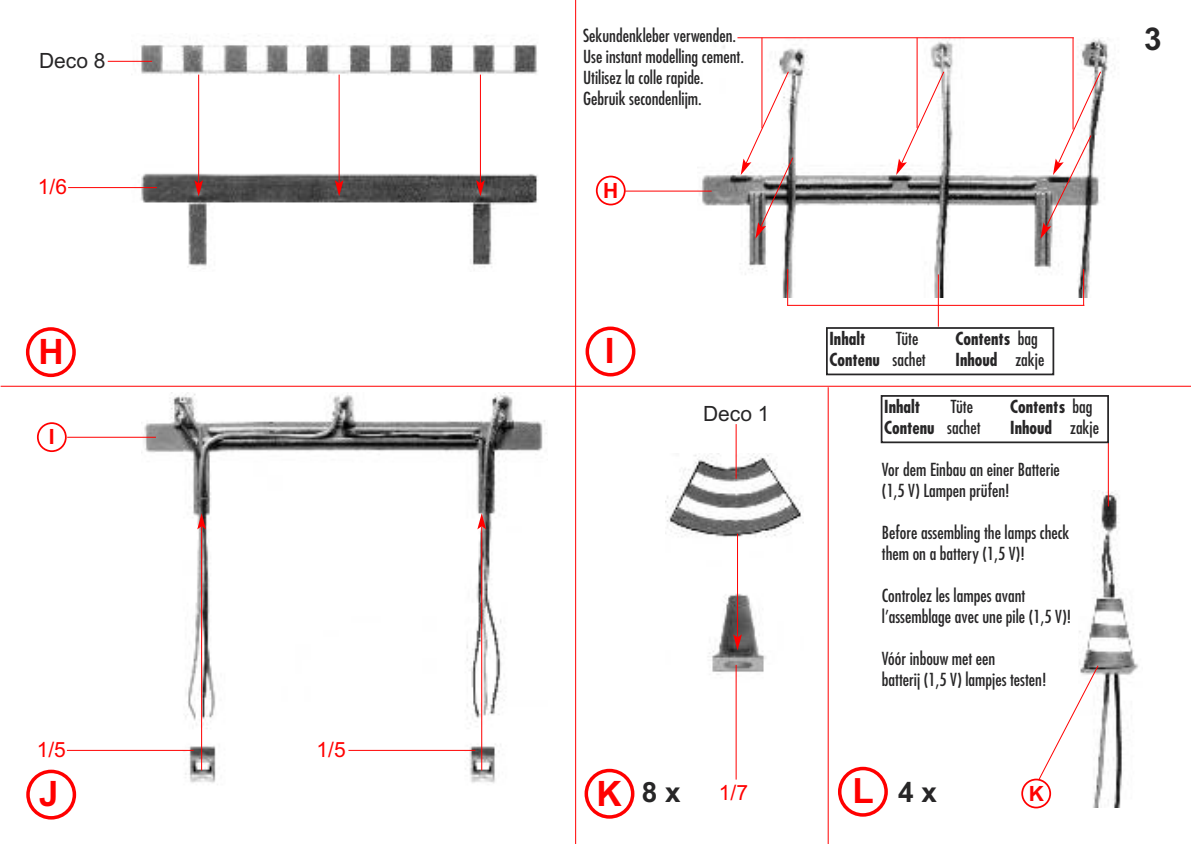
<style>
.page{position:relative;width:1191px;height:844px;background:#fff}
.page>*{position:absolute;margin:0;border:0;box-sizing:border-box;transform-origin:0 0}
.t1{font:700 35px "Arial";color:#f00}
.t2{font:700 31.5px "Arial";color:#272627}
.t3{font:700 28px "Arial";color:#272627}
.t4{font:21px "Arial";color:#f00}
.t5{font:21px "Arial";color:#272627}
.t6{font:700 21px "Arial";color:#f00}
.t7{font:condensed 17.5px/21px "Futura Std";color:#272627}
.t8{font:700 condensed 17.5px "Futura Std";color:#272627}
.s1{font-weight:400}
</style>
<div class="page">
<hr style="left:575px;top:0;width:1px;height:843px;background:#f00">
<hr style="left:827px;top:387px;width:1px;height:456px;background:#f00">
<hr style="left:1px;top:386px;width:1190px;height:1px;background:#f00">
<img style="left:132px;top:35px;width:406px;height:234px">
<img style="left:698px;top:37px;width:411px;height:260px">
<img style="left:142px;top:392px;width:405px;height:391px">
<img style="left:665px;top:453px;width:138px;height:229px">
<img style="left:1079px;top:490px;width:60px;height:316px">
<svg style="left:26px;top:327px;width:50px;height:50px"></svg>
<svg style="left:585px;top:326px;width:50px;height:50px"></svg>
<svg style="left:26px;top:769px;width:50px;height:50px"></svg>
<svg style="left:584px;top:768px;width:50px;height:50px"></svg>
<svg style="left:838px;top:766px;width:50px;height:50px"></svg>
<hr style="left:68px;top:187px;width:89px;height:1px;background:#f00">
<hr style="left:67px;top:749px;width:127px;height:1px;background:#f00">
<hr style="left:735px;top:664px;width:1px;height:115px;background:#f00">
<hr style="left:735px;top:424px;width:1px;height:54px;background:#f00">
<hr style="left:1107px;top:442px;width:1px;height:64px;background:#f00">
<div style="left:315px;top:738px;width:37px;height:27px;background:#fff"></div>
<hr style="left:348px;top:749px;width:127px;height:1px;background:#f00">
<hr style="left:67px;top:436px;width:89px;height:1px;background:#f00">
<hr style="left:625px;top:191px;width:86px;height:1px;background:#f00">
<hr style="left:787px;top:305px;width:297px;height:1px;background:#f00">
<hr style="left:938px;top:274px;width:1px;height:52px;background:#f00">
<hr style="left:787px;top:269px;width:1px;height:37px;background:#f00">
<hr style="left:761px;top:38px;width:1px;height:90px;background:#f00">
<hr style="left:916px;top:38px;width:1px;height:90px;background:#f00">
<hr style="left:1072px;top:38px;width:1px;height:91px;background:#f00">
<hr style="left:1083px;top:269px;width:1px;height:36px;background:#f00">
<hr style="left:108px;top:61px;width:44px;height:1px;background:#f00">
<hr style="left:198px;top:75px;width:1px;height:108px;background:#f00">
<svg style="left:194px;top:180px;width:9px;height:16px"></svg>
<hr style="left:339px;top:75px;width:1px;height:108px;background:#f00">
<svg style="left:335px;top:180px;width:8px;height:16px"></svg>
<hr style="left:201px;top:526px;width:1px;height:244px;background:#f00">
<svg style="left:197px;top:513px;width:9px;height:16px"></svg>
<hr style="left:481px;top:526px;width:1px;height:244px;background:#f00">
<svg style="left:477px;top:513px;width:9px;height:16px"></svg>
<hr style="left:480px;top:75px;width:1px;height:108px;background:#f00">
<svg style="left:476px;top:180px;width:9px;height:16px"></svg>
<hr style="left:737px;top:533px;width:1px;height:104px;background:#f00">
<svg style="left:733px;top:634px;width:9px;height:16px"></svg>
<svg style="left:596px;top:176px;width:29px;height:29px"></svg>
<svg style="left:37px;top:422px;width:30px;height:30px"></svg>
<svg style="left:896px;top:71px;width:49px;height:104px"></svg>
<svg style="left:740px;top:71px;width:54px;height:168px"></svg>
<svg style="left:1040px;top:71px;width:61px;height:168px"></svg>
<hr style="left:737px;top:37px;width:336px;height:1px;background:#f00">
<svg style="left:1021px;top:664px;width:78px;height:144px"></svg>
<div style="left:826px;top:327px;width:228px;height:48px;border:2px solid #272627"></div>
<div style="left:880px;top:395px;width:229px;height:48px;border:2px solid #272627"></div>
<p class="t5" style="left:39px;top:49px;width:68px">Deco 8</p>
<p class="t4" style="left:38px;top:175px;width:31px">1/6</p>
<p class="t7" style="left:583px;top:26px;width:162px">Sekundenkleber verwenden.<br>Use instant modelling cement.<br>Utilisez la colle rapide.<br>Gebruik secondenlijm.</p>
<p class="t6" style="left:603px;top:178px;width:17px">H</p>
<h2 class="t2" style="left:1144px;top:20px;width:19px">3</h2>
<h1 class="t1" style="left:38px;top:331px;width:27px">H</h1>
<h1 class="t1" style="left:605px;top:330px;width:11px">I</h1>
<p class="t6" style="left:49px;top:424px;width:7px">I</p>
<p class="t4" style="left:37px;top:737px;width:31px">1/5</p>
<p class="t4" style="left:316px;top:737px;width:31px">1/5</p>
<p class="t5" style="left:703px;top:401px;width:68px">Deco 1</p>
<p class="t8" style="left:829px;top:331px;width:37px">Inhalt</p>
<p class="t7" style="left:896px;top:329px;width:24px">Tüte</p>
<p class="t8" style="left:955px;top:331px;width:84px">Contents <span class="s1">bag</span></p>
<p class="t8" style="left:829px;top:352px;width:98px">Contenu <span class="s1">sachet</span></p>
<p class="t8" style="left:955px;top:352px;width:90px">Inhoud <span class="s1">zakje</span></p>
<p class="t8" style="left:884px;top:399px;width:37px">Inhalt</p>
<p class="t7" style="left:950px;top:397px;width:24px">Tüte</p>
<p class="t8" style="left:1010px;top:399px;width:84px">Contents <span class="s1">bag</span></p>
<p class="t8" style="left:884px;top:420px;width:98px">Contenu <span class="s1">sachet</span></p>
<p class="t8" style="left:1010px;top:420px;width:90px">Inhoud <span class="s1">zakje</span></p>
<p class="t7" style="left:882px;top:460px;width:179px">Vor dem Einbau an einer Batterie (1,5 V) Lampen prüfen!</p>
<p class="t7" style="left:882px;top:523px;width:189px">Before assembling the lamps check them on a battery (1,5 V)!</p>
<p class="t7" style="left:882px;top:586px;width:191px">Controlez les lampes avant l’assemblage avec une pile (1,5 V)!</p>
<p class="t7" style="left:882px;top:649px;width:166px">Vóór inbouw met een<br>batterij (1,5 V) lampjes testen!</p>
<h1 class="t1" style="left:39px;top:773px;width:21px">J</h1>
<h1 class="t1" style="left:596px;top:772px;width:27px">K</h1>
<h1 class="t1" style="left:852px;top:769px;width:23px">L</h1>
<h3 class="t3" style="left:642px;top:776px;width:40px">8 x</h3>
<h3 class="t3" style="left:898px;top:776px;width:40px">4 x</h3>
<p class="t6" style="left:1028px;top:780px;width:17px">K</p>
<p class="t4" style="left:719px;top:780px;width:31px">1/7</p>
</div>
